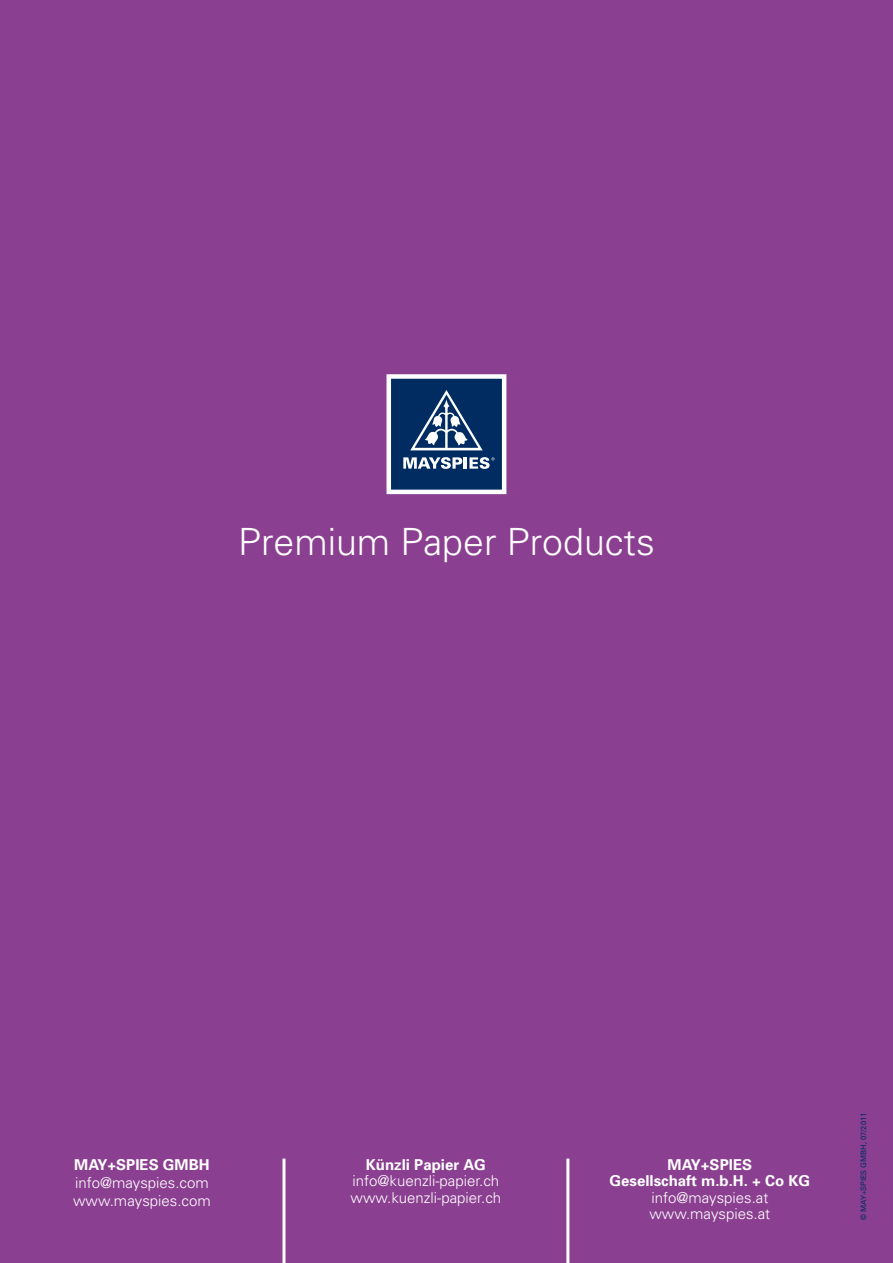
<style>
.page{position:relative;width:893px;height:1263px;background:#8b3f91}
.page>*{position:absolute;margin:0;border:0;box-sizing:border-box;transform-origin:0 0}
.t1{font:300 37.5px "Univers";color:#fff}
.t2{font:300 15px/16.5px "Univers";color:#fff}
.t3{font:700 15px/16.5px "Univers";color:#fff;text-align:center}
.t4{font:7.5px "Univers";color:#002c61}
</style>
<div class="page">
<hr style="left:282px;top:1158px;width:3px;height:105px;background:#fff">
<hr style="left:566px;top:1158px;width:3px;height:105px;background:#fff">
<div style="left:389px;top:377px;width:115px;height:115px;background:#002c61"></div>
<svg style="left:403px;top:457px;width:92px;height:12px"></svg>
<svg style="left:410px;top:390px;width:73px;height:60px"></svg>
<div style="left:387px;top:374px;width:119px;height:120px;border:4px solid #fff"></div>
<h1 class="t1" style="left:238px;top:519px;width:418px">Premium Paper Products</h1>
<p class="t3" style="left:74px;top:1156px;width:137px">MAY+SPIES GMBH</p>
<p class="t2" style="left:73px;top:1173px;width:139px;line-height:18px">info@mayspies.com www.mayspies.com</p>
<p class="t3" style="left:366px;top:1156px;width:122px">Künzli Papier AG</p>
<p class="t2" style="left:351px;top:1173px;width:152px">info@kuenzli-papier.ch www.kuenzli-papier.ch</p>
<p class="t3" style="left:610px;top:1156px;width:202px">MAY+SPIES<br>Gesellschaft m.b.H. + Co KG</p>
<p class="t2" style="left:649px;top:1189px;width:122px">info@mayspies.at www.mayspies.at</p>
<p class="t4" style="left:859px;top:1220px;width:109px;rotate:-90deg">© MAY+SPIES GMBH, 07/2011</p>
</div>
